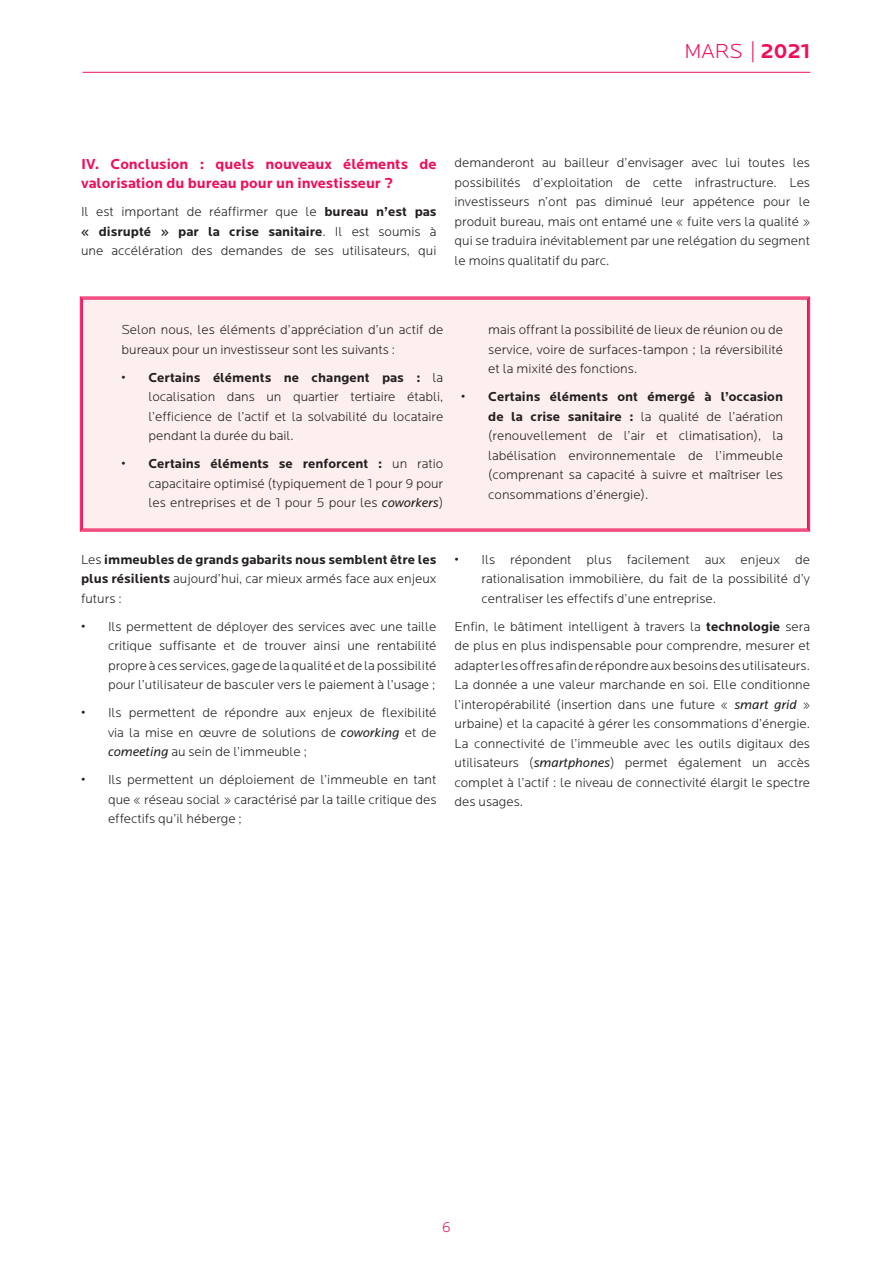
<style>
.page{position:relative;width:893px;height:1263px;background:#fff}
.page>*{position:absolute;margin:0;border:0;box-sizing:border-box;transform-origin:0 0}
.t1{font:300 21px "Locator";color:#ee1059}
.t2{font:700 15px/19.5px "Locator";color:#ee1059}
.t3{font:300 15px "Locator";color:#ee1059}
.t4{font:300 13.5px/19.5px "Locator";color:#231f20;text-align:justify}
.t5{font:700 13.5px/19.5px "Locator";color:#231f20;text-align:justify}
.s1{font-weight:700}
.s2{font-weight:400;font-style:italic}
.s3{font-weight:300}
</style>
<div class="page">
<hr style="left:83px;top:72px;width:727px;height:1px;background:#ed165a">
<svg style="left:79px;top:296px;width:731px;height:236px;background:#fce8ea"></svg>
<h1 class="t1" style="left:684px;top:39px;width:128px">MARS | <span class="s1">2021</span></h1>
<p class="t2" style="left:81px;top:154px;width:357px">IV. Conclusion : quels nouveaux éléments de valorisation du bureau pour un investisseur ?</p>
<p class="t4" style="left:81px;top:202px;width:357px">Il est important de réaffirmer que le <span class="s1">bureau n’est pas « disrupté » par la crise sanitaire</span>. Il est soumis à une accélération des demandes de ses utilisateurs, qui</p>
<p class="t4" style="left:455px;top:153px;width:357px">demanderont au bailleur d’envisager avec lui toutes les possibilités d’exploitation de cette infrastructure. Les investisseurs n’ont pas diminué leur appétence pour le produit bureau, mais ont entamé une « fuite vers la qualité » qui se traduira inévitablement par une relégation du segment le moins qualitatif du parc.</p>
<p class="t4" style="left:122px;top:320px;width:323px">Selon nous, les éléments d’appréciation d’un actif de bureaux pour un investisseur sont les suivants :</p>
<p class="t4" style="left:148px;top:367px;width:296px;text-indent:-27px"><span class="s1">• Certains éléments ne changent pas :</span> la localisation dans un quartier tertiaire établi, l’efficience de l’actif et la solvabilité du locataire pendant la durée du bail.</p>
<p class="t4" style="left:148px;top:454px;width:296px;text-indent:-27px"><span class="s1">• Certains éléments se renforcent :</span> un ratio capacitaire optimisé (typiquement de 1 pour 9 pour les entreprises et de 1 pour 5 pour les <span class="s2">coworkers</span>)</p>
<p class="t4" style="left:488px;top:320px;width:296px">mais offrant la possibilité de lieux de réunion ou de service, voire de surfaces-tampon ; la réversibilité et la mixité des fonctions.</p>
<p class="t4" style="left:488px;top:387px;width:296px;text-indent:-27px"><span class="s1">• Certains éléments ont émergé à l’occasion de la crise sanitaire :</span> la qualité de l’aération (renouvellement de l’air et climatisation), la labélisation environnementale de l’immeuble (comprenant sa capacité à suivre et maîtriser les consommations d’énergie).</p>
<p class="t5" style="left:81px;top:550px;width:357px"><span class="s3">Les</span> immeubles de grands gabarits nous semblent être les plus résilients <span class="s3">aujourd’hui, car mieux armés face aux enjeux futurs :</span></p>
<p class="t4" style="left:108px;top:616px;width:330px;text-indent:-27px">• Ils permettent de déployer des services avec une taille critique suffisante et de trouver ainsi une rentabilité propre à ces services, gage de la qualité et de la possibilité pour l’utilisateur de basculer vers le paiement à l’usage ;</p>
<p class="t4" style="left:108px;top:703px;width:330px;text-indent:-27px">• Ils permettent de répondre aux enjeux de flexibilité via la mise en œuvre de solutions de <span class="s2">coworking</span> et de <span class="s2">comeeting</span> au sein de l’immeuble ;</p>
<p class="t4" style="left:108px;top:770px;width:330px;text-indent:-27px">• Ils permettent un déploiement de l’immeuble en tant que « réseau social » caractérisé par la taille critique des effectifs qu’il héberge ;</p>
<p class="t4" style="left:482px;top:549px;width:330px;text-indent:-27px">• Ils répondent plus facilement aux enjeux de rationalisation immobilière, du fait de la possibilité d’y centraliser les effectifs d’une entreprise.</p>
<p class="t4" style="left:455px;top:616px;width:357px">Enfin, le bâtiment intelligent à travers la <span class="s1">technologie</span> sera de plus en plus indispensable pour comprendre, mesurer et adapter les offres afin de répondre aux besoins des utilisateurs.<br>La donnée a une valeur marchande en soi. Elle conditionne l’interopérabilité (insertion dans une future « <span class="s2">smart grid</span> » urbaine) et la capacité à gérer les consommations d’énergie.<br>La connectivité de l’immeuble avec les outils digitaux des utilisateurs (<span class="s2">smartphones</span>) permet également un accès complet à l’actif : le niveau de connectivité élargit le spectre des usages.</p>
<p class="t3" style="left:442px;top:1218px;width:10px">6</p>
</div>
